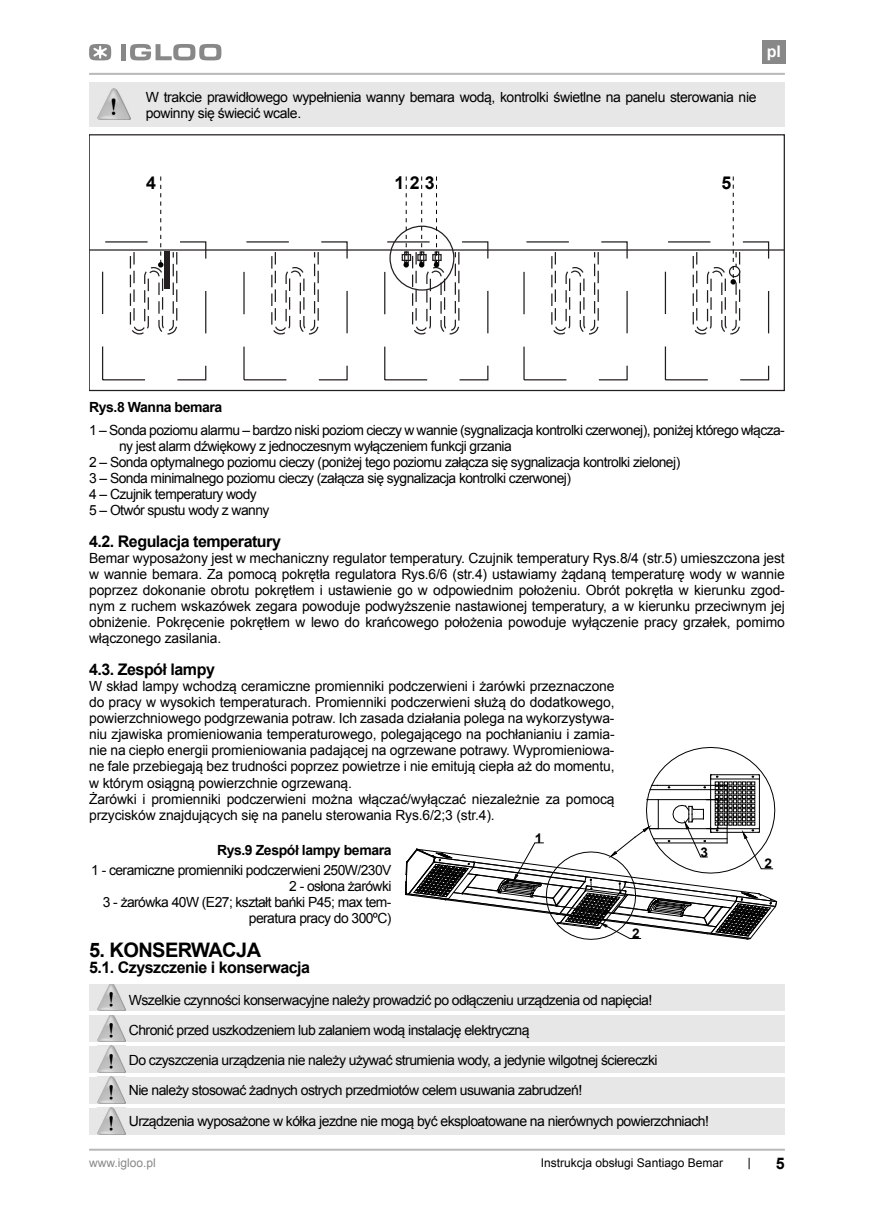
<style>
.page{position:relative;width:874px;height:1225px;background:#fff}
.page>*{position:absolute;margin:0;border:0;box-sizing:border-box;transform-origin:0 0}
.t1{font:700 20px "Arial";letter-spacing:-.03em;color:#000}
.t2{font:700 17.8px "Arial";color:#000}
.t3{font:700 16px "Arial";letter-spacing:-.03em;color:#000}
.t4{font:700 16px "Arial";color:#fff}
.t5{font:14px/16px "Arial";letter-spacing:-.04em;color:#000}
.t6{font:14px/16px "Arial";letter-spacing:-.01em;color:#000}
.t7{font:700 14px "Arial";letter-spacing:-.03em;color:#000}
.t8{font:700 13.4px "Arial";color:#000}
.t9{font:12px "Arial";color:#000}
.t10{font:12px "Arial";color:#888}
</style>
<div class="page">
<hr style="left:89px;top:73px;width:695px;height:2px;background:#b8b8b8">
<hr style="left:89px;top:1148px;width:695px;height:2px;background:#b8b8b8">
<div style="left:761px;top:40px;width:23px;height:23px;background:#888"></div>
<svg style="left:748px;top:1157px;width:1px;height:12px"></svg>
<svg style="left:89px;top:44px;width:22px;height:17px"></svg>
<div style="left:121px;top:44px;width:5px;height:16px;background:#888"></div>
<svg style="left:130px;top:44px;width:91px;height:17px"></svg>
<div style="left:102px;top:241px;width:104px;height:139px;border:1px dashed #231f20"></div>
<svg style="left:271px;top:252px;width:48px;height:83px"></svg>
<div style="left:384px;top:241px;width:104px;height:139px;border:1px dashed #231f20"></div>
<svg style="left:551px;top:252px;width:48px;height:83px"></svg>
<div style="left:664px;top:241px;width:104px;height:139px;border:1px dashed #231f20"></div>
<div style="left:401px;top:254px;width:10px;height:7px;border:1px solid #231f20"></div>
<div style="left:89px;top:135px;width:695px;height:256px;border:1px solid #231f20"></div>
<hr style="left:89px;top:249px;width:694px;height:2px;background:#231f20">
<svg style="left:129px;top:176px;width:49px;height:159px"></svg>
<svg style="left:403px;top:176px;width:57px;height:159px"></svg>
<svg style="left:691px;top:176px;width:49px;height:159px"></svg>
<svg style="left:405px;top:746px;width:372px;height:194px"></svg>
<div style="left:89px;top:82px;width:695px;height:45px;background:#e7e7e7"></div>
<img style="left:97px;top:89px;width:33px;height:31px">
<div style="left:89px;top:984px;width:695px;height:26px;background:#e7e7e7"></div>
<div style="left:89px;top:1015px;width:695px;height:26px;background:#e7e7e7"></div>
<div style="left:89px;top:1046px;width:695px;height:26px;background:#e7e7e7"></div>
<div style="left:89px;top:1076px;width:695px;height:27px;background:#e7e7e7"></div>
<div style="left:89px;top:1107px;width:695px;height:27px;background:#e7e7e7"></div>
<img style="left:97px;top:984px;width:28px;height:26px">
<img style="left:97px;top:1015px;width:28px;height:26px">
<img style="left:97px;top:1046px;width:28px;height:26px">
<img style="left:97px;top:1077px;width:28px;height:26px">
<img style="left:97px;top:1107px;width:28px;height:27px">
<p class="t4" style="left:766px;top:42px;width:16px">pl</p>
<p class="t5" style="left:146px;top:89px;width:611px">W trakcie prawidłowego wypełnienia wanny bemara wodą, kontrolki świetlne na panelu sterowania nie powinny się świecić wcale.</p>
<p class="t2" style="left:146px;top:173px;width:11px">4</p>
<p class="t2" style="left:394px;top:173px;width:42px">123</p>
<p class="t2" style="left:721px;top:173px;width:11px">5</p>
<p class="t7" style="left:89px;top:400px;width:135px">Rys.8 Wanna bemara</p>
<p class="t5" style="left:89px;top:422px;width:697px">1 – Sonda poziomu alarmu – bardzo niski poziom cieczy w wannie (sygnalizacja kontrolki czerwonej), poniżej którego włącza-</p>
<p class="t5" style="left:119px;top:438px;width:394px">ny jest alarm dźwiękowy z jednoczesnym wyłączeniem funkcji grzania</p>
<p class="t5" style="left:89px;top:454px;width:592px">2 – Sonda optymalnego poziomu cieczy (poniżej tego poziomu załącza się sygnalizacja kontrolki zielonej)</p>
<p class="t5" style="left:89px;top:470px;width:483px">3 – Sonda minimalnego poziomu cieczy (załącza się sygnalizacja kontrolki czerwonej)</p>
<p class="t5" style="left:89px;top:486px;width:169px">4 – Czujnik temperatury wody</p>
<p class="t5" style="left:89px;top:502px;width:182px">5 – Otwór spustu wody z wanny</p>
<p class="t3" style="left:89px;top:533px;width:193px">4.2. Regulacja temperatury</p>
<p class="t5" style="left:89px;top:550px;width:697px;text-align:justify">Bemar wyposażony jest w mechaniczny regulator temperatury. Czujnik temperatury Rys.8/4 (str.5) umieszczona jest w wannie bemara. Za pomocą pokrętła regulatora Rys.6/6 (str.4) ustawiamy żądaną temperaturę wody w wannie poprzez dokonanie obrotu pokrętłem i ustawienie go w odpowiednim położeniu. Obrót pokrętła w kierunku zgod&shy;nym z ruchem wskazówek zegara powoduje podwyższenie nastawionej temperatury, a w kierunku przeciwnym jej obniżenie. Pokręcenie pokrętłem w lewo do krańcowego położenia powoduje wyłączenie pracy grzałek, pomimo włączonego zasilania.</p>
<p class="t3" style="left:89px;top:661px;width:127px">4.3. Zespół lampy</p>
<p class="t6" style="left:89px;top:678px;width:526px">W skład lampy wchodzą ceramiczne promienniki podczerwieni i żarówki przeznaczone do pracy w wysokich temperaturach. Promienniki podczerwieni służą do dodatkowego, powierzchniowego podgrzewania potraw. Ich zasada działania polega na wykorzystywa&shy;niu zjawiska promieniowania temperaturowego, polegającego na pochłanianiu i zamia&shy;nie na ciepło energii promieniowania padającej na ogrzewane potrawy. Wypromieniowa&shy;ne fale przebiegają bez trudności poprzez powietrze i nie emitują ciepła aż do momentu, w którym osiągną powierzchnie ogrzewaną.<br>Żarówki i promienniki podczerwieni można włączać/wyłączać niezależnie za pomocą przycisków znajdujących się na panelu sterowania Rys.6/2;3 (str.4).</p>
<p class="t7" style="left:217px;top:842px;width:176px">Rys.9 Zespół lampy bemara</p>
<p class="t5" style="left:91px;top:862px;width:302px;text-align:right">1 - ceramiczne promienniki podczerwieni 250W/230V 2 - osłona żarówki<br>3 - żarówka 40W (E27; kształt bańki P45; max tem&shy;peratura pracy do 300ºC)</p>
<p class="t8" style="left:534px;top:830px;width:9px">1</p>
<p class="t8" style="left:632px;top:925px;width:9px">2</p>
<p class="t8" style="left:700px;top:844px;width:9px">3</p>
<h1 class="t1" style="left:89px;top:939px;width:173px">5. KONSERWACJA</h1>
<p class="t3" style="left:89px;top:959px;width:222px">5.1. Czyszczenie i konserwacja</p>
<p class="t5" style="left:129px;top:985px;width:530px;line-height:30px">Wszelkie czynności konserwacyjne należy prowadzić po odłączeniu urządzenia od napięcia!<br>Chronić przed uszkodzeniem lub zalaniem wodą instalację elektryczną<br>Do czyszczenia urządzenia nie należy używać strumienia wody, a jedynie wilgotnej ściereczki Nie należy stosować żadnych ostrych przedmiotów celem usuwania zabrudzeń!</p>
<p class="t5" style="left:129px;top:1113px;width:581px">Urządzenia wyposażone w kółka jezdne nie mogą być eksploatowane na nierównych powierzchniach!</p>
<p class="t10" style="left:89px;top:1156px;width:68px">www.igloo.pl</p>
<p class="t9" style="left:540px;top:1156px;width:184px">Instrukcja obsługi Santiago Bemar</p>
<p class="t8" style="left:764px;top:855px;width:9px">2</p>
<p class="t3" style="left:775px;top:1154px;width:10px">5</p>
</div>
